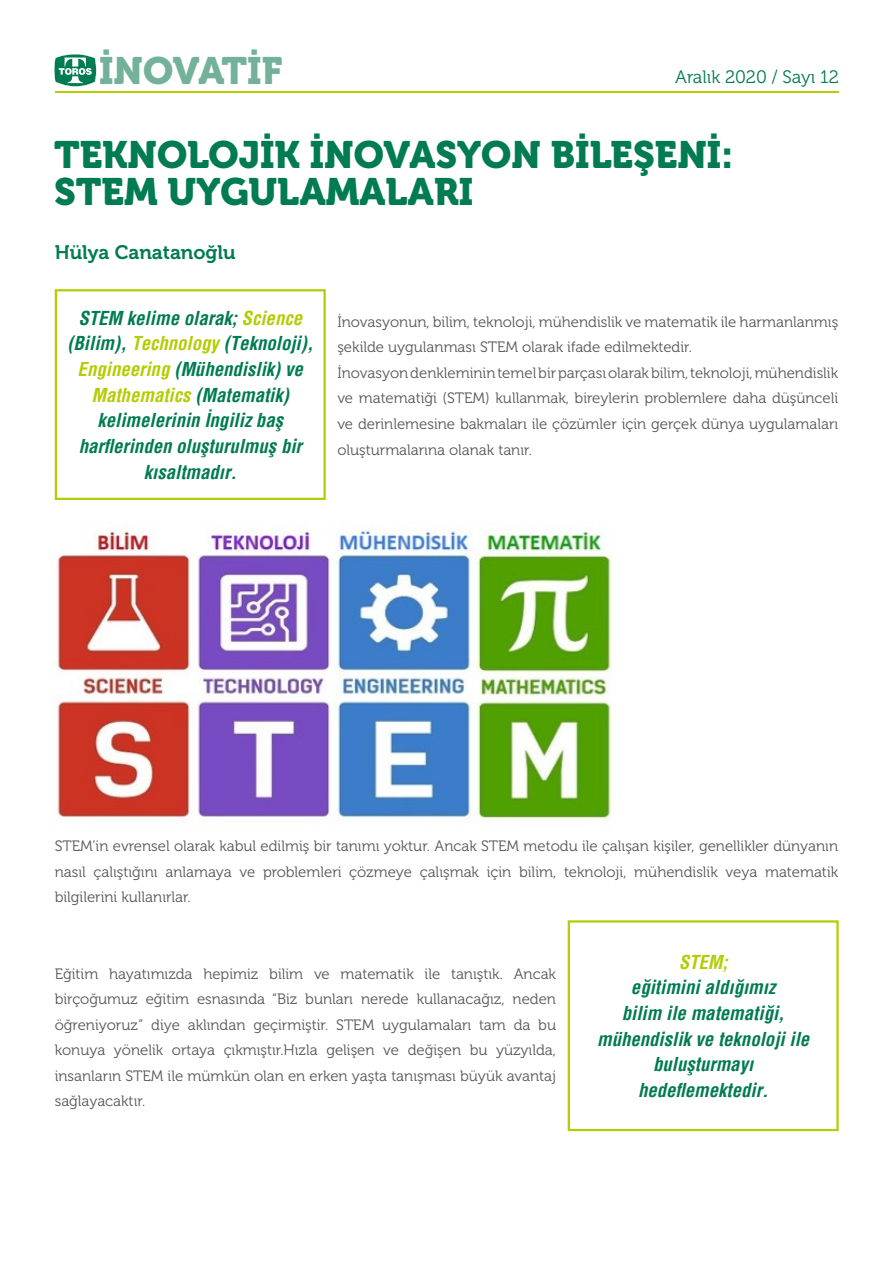
<style>
.page{position:relative;width:893px;height:1263px;background:#fff}
.page>*{position:absolute;margin:0;border:0;box-sizing:border-box;transform-origin:0 0}
.t1{font:37.95px/37.2px "Museo 900";color:#007b52}
.t2{font:37.95px "Museo 900";color:#73b19a}
.t3{font:19.5px "Museo 700";color:#007b52}
.t4{font:italic 700 condensed 18.75px/25.7px "Helvetica";color:#007b52;text-align:center}
.t5{font:italic 700 condensed 18.75px "Helvetica";color:#b4cc04}
.t6{font:18px "Museo 300";color:#007b52}
.t7{font:15px/25.5px "Museo 300";color:#575756;text-align:justify}
.s1{color:#b4cc04}
</style>
<div class="page">
<svg style="left:54px;top:54px;width:43px;height:33px"></svg>
<hr style="left:55px;top:91px;width:783px;height:2px;background:#b4cc04">
<div style="left:55px;top:289px;width:271px;height:211px;border:2px solid #b4cc04"></div>
<div style="left:568px;top:920px;width:271px;height:211px;border:2px solid #b4cc04"></div>
<img style="left:57px;top:521px;width:555px;height:300px">
<h1 class="t2" style="left:99px;top:49px;width:185px">İNOVATİF</h1>
<p class="t6" style="left:675px;top:67px;width:165px">Aralık 2020 / Sayı 12</p>
<h1 class="t1" style="left:54px;top:136px;width:681px">TEKNOLOJİK İNOVASYON BİLEŞENİ:<br>STEM UYGULAMALARI</h1>
<h2 class="t3" style="left:55px;top:242px;width:182px">Hülya Canatanoğlu</h2>
<p class="t4" style="left:67px;top:305px;width:248px">STEM kelime olarak; <span class="s1">Science </span>(Bilim), <span class="s1">Technology</span> (Teknoloji),<br><span class="s1">Engineering</span> (Mühendislik) ve<br><span class="s1">Mathematics</span> (Matematik) kelimelerinin İngiliz baş harflerinden oluşturulmuş bir kısaltmadır.</p>
<p class="t7" style="left:337px;top:309px;width:502px;text-align:left">İnovasyonun, bilim, teknoloji, mühendislik ve matematik ile harmanlanmış şekilde uygulanması STEM olarak ifade edilmektedir.<br>İnovasyon denkleminin temel bir parçası olarak bilim, teknoloji, mühendislik ve matematiği (STEM) kullanmak, bireylerin problemlere daha düşünceli ve derinlemesine bakmaları ile çözümler için gerçek dünya uygulamaları oluşturmalarına olanak tanır.</p>
<p class="t7" style="left:55px;top:834px;width:785px">STEM’in evrensel olarak kabul edilmiş bir tanımı yoktur. Ancak STEM metodu ile çalışan kişiler, genellikler dünyanın nasıl çalıştığını anlamaya ve problemleri çözmeye çalışmak için bilim, teknoloji, mühendislik veya matematik bilgilerini kullanırlar.</p>
<p class="t7" style="left:55px;top:961px;width:503px">Eğitim hayatımızda hepimiz bilim ve matematik ile tanıştık. Ancak birçoğumuz eğitim esnasında “Biz bunları nerede kullanacağız, neden öğreniyoruz” diye aklından geçirmiştir. STEM uygulamaları tam da bu konuya yönelik ortaya çıkmıştır.Hızla gelişen ve değişen bu yüzyılda, insanların STEM ile mümkün olan en erken yaşta tanışması büyük avantaj sağlayacaktır.</p>
<p class="t5" style="left:679px;top:949px;width:51px">STEM;</p>
<p class="t4" style="left:597px;top:974px;width:214px">eğitimini aldığımız<br>bilim ile matematiği, mühendislik ve teknoloji ile buluşturmayı hedeflemektedir.</p>
</div>
